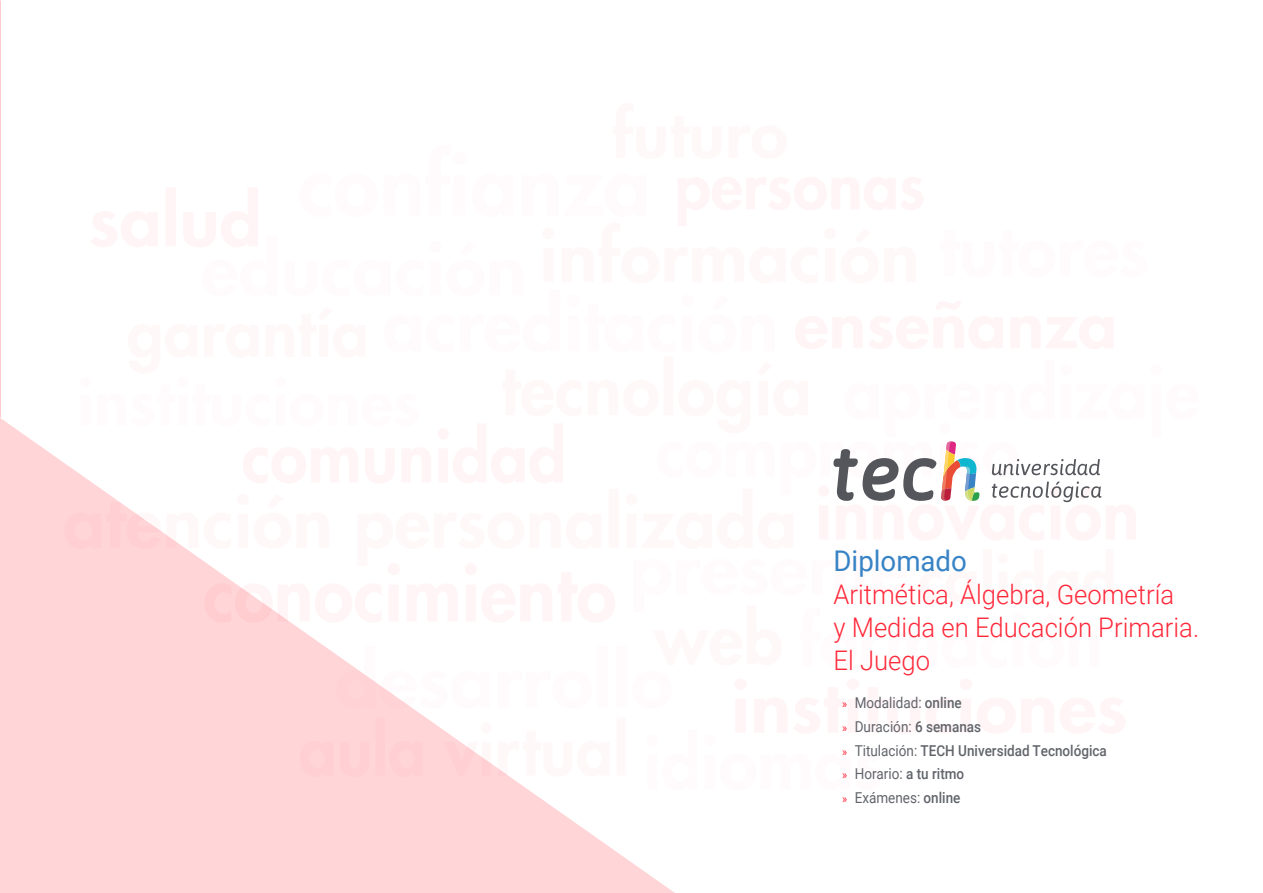
<style>
.page{position:relative;width:1263px;height:893px;background:#fff}
.page>*{position:absolute;margin:0;border:0;box-sizing:border-box;transform-origin:0 0}
.t1{font:28.5px "Roboto";color:#3783c5}
.t2{font:300 27px/33px "Roboto";color:#ff293a;scale:.95 1}
.t3{font:500 15px/23.7px "Roboto";color:#61646a;scale:.9 1}
.s1{font-weight:400;font-size:12px;color:#ff293a}
.s2{font-weight:400}
</style>
<div class="page">
<svg style="left:0;top:418px;width:675px;height:475px;background:#ffd9db"></svg>
<svg style="left:64px;top:418px;width:1038px;height:372px"></svg>
<h1 class="t1" style="left:833px;top:541px;width:135px">Diplomado</h1>
<h2 class="t2" style="left:833px;top:577px;width:386px">Aritmética, Álgebra, Geometría<br>y Medida en Educación Primaria.<br>El Juego</h2>
<p class="t3" style="left:842px;top:690px;width:296px"><span class="s1">»</span> <span class="s2">Modalidad:</span> online<br><span class="s1">»</span> <span class="s2">Duración:</span> 6 semanas<br><span class="s1">»</span> <span class="s2">Titulación:</span> TECH Universidad Tecnológica <span class="s1">»</span> <span class="s2">Horario:</span> a tu ritmo<br><span class="s1">»</span> <span class="s2">Exámenes:</span> online</p>
</div>
